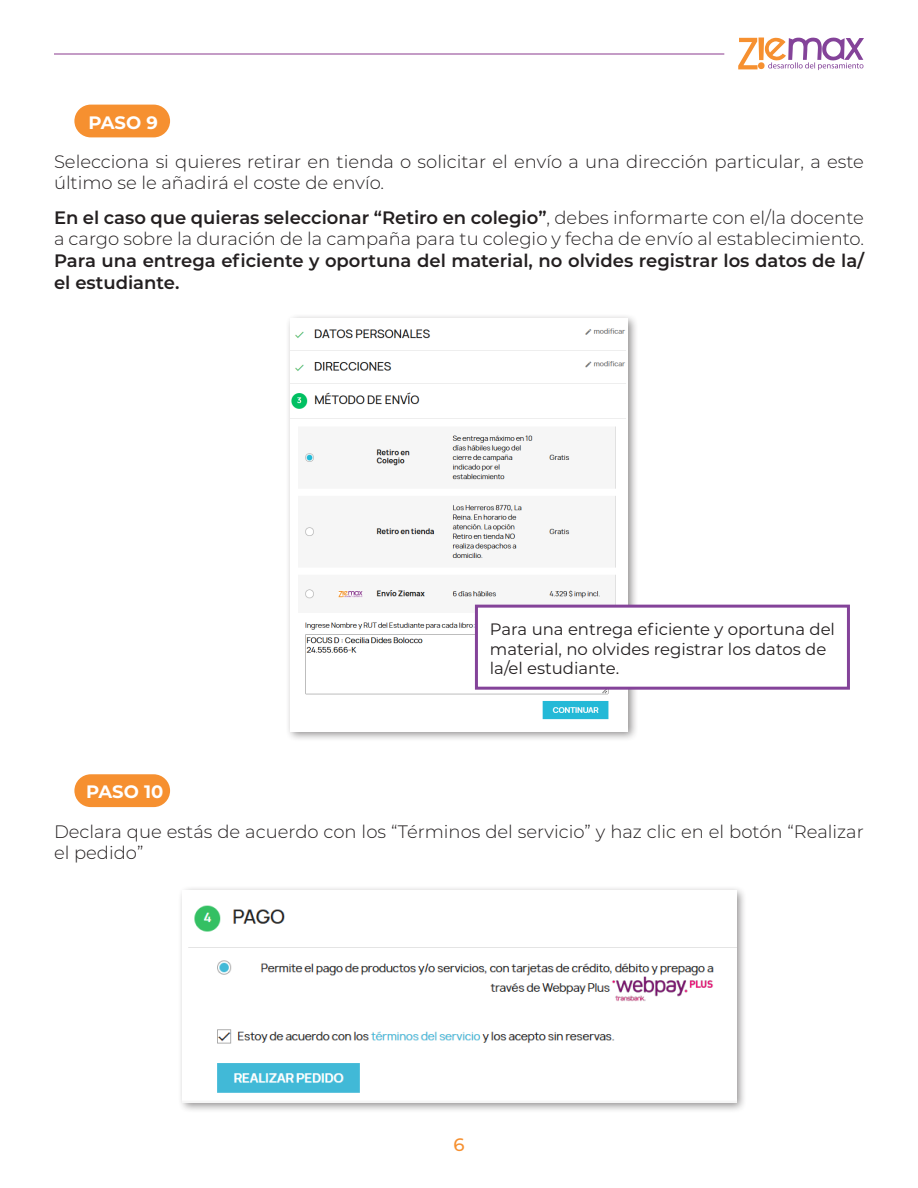
<style>
.page{position:relative;width:918px;height:1188px;background:#fff}
.page>*{position:absolute;margin:0;border:0;box-sizing:border-box;transform-origin:0 0}
.t1{font:600 18px/21.6px "Montserrat";color:#231f20;text-align:justify}
.t2{font:300 18px/21.6px "Montserrat";color:#231f20}
.t3{font:700 18px "Montserrat";color:#fff}
.t4{font:500 18px "Montserrat";color:#f69030}
.t5{font:16.5px/19.8px "Montserrat";color:#231f20}
.s1{font-weight:300}
</style>
<div class="page">
<svg style="left:738px;top:37px;width:126px;height:33px"></svg>
<hr style="left:54px;top:54px;width:670px;height:1px;background:#8a3a8e">
<div style="left:285px;top:314px;width:354px;height:428px;background:#231f20;opacity:.5"></div>
<img style="left:290px;top:319px;width:338px;height:412px">
<div style="left:177px;top:886px;width:571px;height:227px;background:#231f20;opacity:.5"></div>
<img style="left:182px;top:891px;width:554px;height:212px">
<div style="left:74px;top:105px;width:96px;height:32px;background:#f69030;border-radius:16px"></div>
<div style="left:74px;top:774px;width:96px;height:33px;background:#f69030;border-radius:16px"></div>
<div style="left:475px;top:605px;width:375px;height:85px;background:#fff;border:3px solid #844399"></div>
<p class="t3" style="left:88px;top:109px;width:71px">PASO 9</p>
<p class="t2" style="left:54px;top:150px;width:812px">Selecciona si quieres retirar en tienda o solicitar el envío a una dirección particular, a este último se le añadirá el coste de envío.</p>
<p class="t1" style="left:54px;top:206px;width:812px">En el caso que quieras seleccionar “Retiro en colegio”<span class="s1">, debes informarte con el/la docente a cargo sobre la duración de la campaña para tu colegio y fecha de envío al establecimiento.<br></span>Para una entrega eficiente y oportuna del material, no olvides registrar los datos de la/ el estudiante.</p>
<p class="t3" style="left:86px;top:779px;width:79px">PASO 10</p>
<p class="t5" style="left:490px;top:618px;width:347px">Para una entrega eficiente y oportuna del material, no olvides registrar los datos de la/el estudiante.</p>
<p class="t2" style="left:54px;top:820px;width:811px">Declara que estás de acuerdo con los “Términos del servicio” y haz clic en el botón “Realizar el pedido”</p>
<p class="t4" style="left:453px;top:1132px;width:13px">6</p>
</div>
